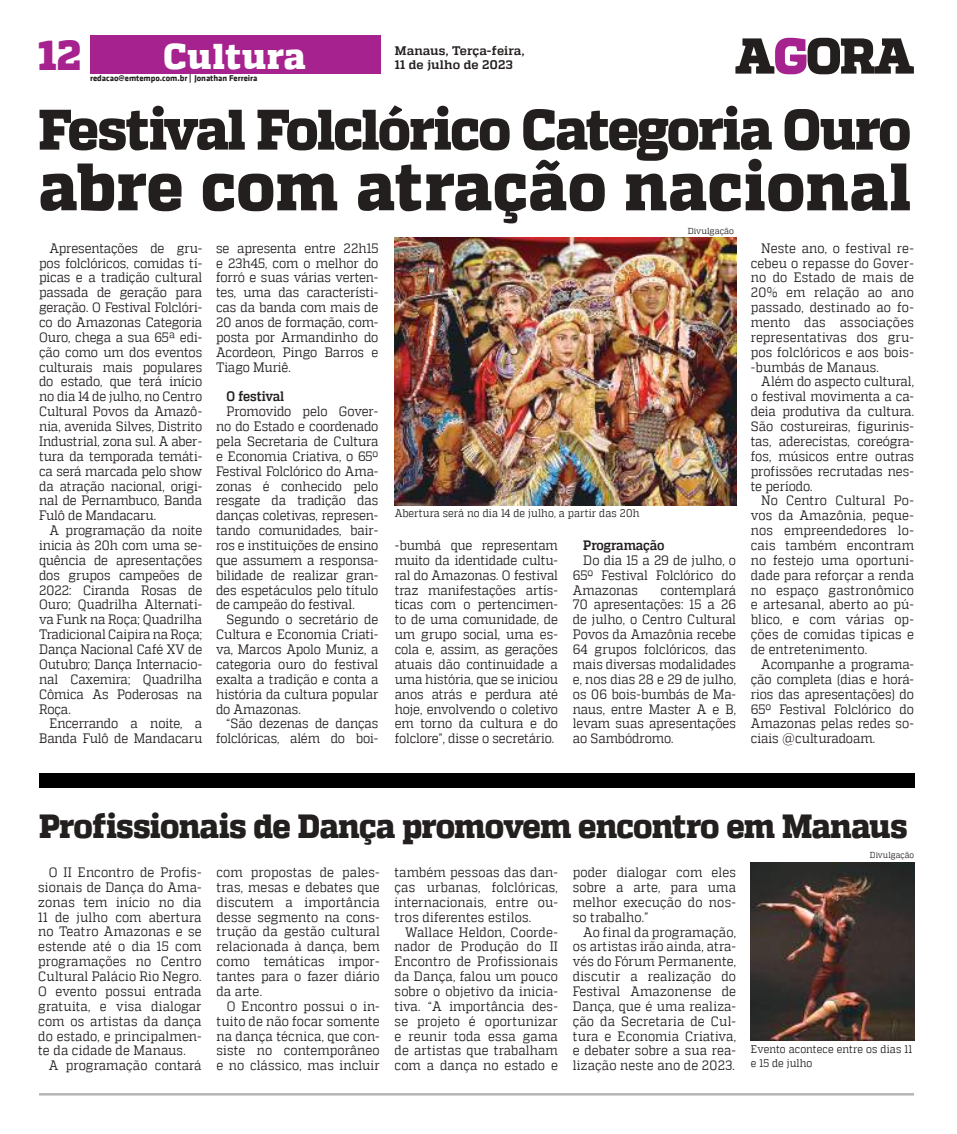
<style>
.page{position:relative;width:957px;height:1134px;background:#fff}
.page>*{position:absolute;margin:0;border:0;box-sizing:border-box;transform-origin:0 0}
.t1{font:800 66.88px "MW Quadon";letter-spacing:.005em;color:#241f1f;scale:.94 1}
.t2{font:800 57px "MW Quadon";letter-spacing:-.04em;color:#241f1f;scale:.94 1}
.t3{font:800 41.75px "MW Quadon";color:#a6228e}
.t4{font:800 35.75px "MW Quadon";letter-spacing:.015em;color:#fff}
.t5{font:800 33.5px "MW Quadon";letter-spacing:-.025em;color:#241f1f;scale:.94 1}
.t6{font:13.62px/14.9px "MW Quadon";color:#241f1f;text-align:justify;scale:.9 1}
.t7{font:700 13.62px "MW Quadon";letter-spacing:-.015em;color:#241f1f;scale:.9 1}
.t8{font:700 12.38px "MW Quadon";letter-spacing:.01em;color:#241f1f}
.t9{font:11.12px/13.4px "MW Quadon";letter-spacing:.015em;color:#241f1f;scale:.9 1}
.t10{font:700 8.62px "MW Klavika Bd";color:#241f1f}
.t11{font:8.62px "MW Quadon";letter-spacing:.01em;color:#241f1f;scale:.95 1}
.t12{font:8.62px "MW Quadon";letter-spacing:.01em;color:#241f1f;scale:.9 1}
</style>
<div class="page">
<hr style="left:39px;top:1093px;width:875px;height:2px;background:#b5b5b6">
<div style="left:39px;top:773px;width:875px;height:15px;background:#000"></div>
<svg style="left:735px;top:38px;width:179px;height:36px"></svg>
<div style="left:90px;top:35px;width:290px;height:39px;background:#a6228e"></div>
<img style="left:751px;top:862px;width:163px;height:178px">
<img style="left:395px;top:238px;width:341px;height:267px">
<h3 class="t3" style="left:38px;top:30px;width:45px">12</h3>
<h3 class="t4" style="left:163px;top:36px;width:144px">Cultura</h3>
<p class="t10" style="left:90px;top:72px;width:169px">redacao@emtempo.com.br | Jonathan Ferreira</p>
<p class="t8" style="left:395px;top:43px;width:131px">Manaus, Terça-feira,</p>
<p class="t8" style="left:395px;top:58px;width:119px">11 de julho de 2023</p>
<h2 class="t2" style="left:38px;top:96px;width:930px">Festival Folclórico Categoria Ouro</h2>
<h1 class="t1" style="left:38px;top:148px;width:930px">abre com atração nacional</h1>
<p class="t11" style="left:688px;top:226px;width:50px">Divulgação</p>
<p class="t6" style="left:39px;top:240px;width:183px;text-indent:10px">Apresentações de gru&shy;pos folclóricos, comidas tí&shy;picas e a tradição cultural passada de geração para geração. O Festival Folclóri&shy;co do Amazonas Categoria Ouro, chega a sua 65ª edi&shy;ção como um dos eventos culturais mais populares do estado, que terá início no dia 14 de julho, no Centro Cultural Povos da Amazô&shy;nia, avenida Silves, Distrito Industrial, zona sul. A aber&shy;tura da temporada temáti&shy;ca será marcada pelo show da atração nacional, origi&shy;nal de Pernambuco, Banda Fulô de Mandacaru.</p>
<p class="t6" style="left:39px;top:523px;width:183px;text-indent:10px">A programação da noite inicia às 20h com uma se&shy;quência de apresentações dos grupos campeões de 2022: Ciranda Rosas de Ouro; Quadrilha Alternati&shy;va Funk na Roça; Quadrilha Tradicional Caipira na Roça; Dança Nacional Café XV de Outubro; Dança Internacio&shy;nal Caxemira; Quadrilha Cômica As Poderosas na Roça.</p>
<p class="t6" style="left:39px;top:716px;width:183px;text-align:right">Encerrando a noite, a<br>Banda Fulô de Mandacaru</p>
<p class="t6" style="left:216px;top:240px;width:182px">se apresenta entre 22h15 e 23h45, com o melhor do forró e suas várias verten&shy;tes, uma das característi&shy;cas da banda com mais de 20 anos de formação, com&shy;posta por Armandinho do Acordeon, Pingo Barros e Tiago Muriê.</p>
<p class="t7" style="left:227px;top:389px;width:65px">O festival</p>
<p class="t6" style="left:216px;top:404px;width:182px;text-indent:10px">Promovido pelo Gover&shy;no do Estado e coordenado pela Secretaria de Cultura e Economia Criativa, o 65º Festival Folclórico do Ama&shy;zonas é conhecido pelo resgate da tradição das danças coletivas, represen&shy;tando comunidades, bair&shy;ros e instituições de ensino que assumem a responsa&shy;bilidade de realizar gran&shy;des espetáculos pelo título de campeão do festival.</p>
<p class="t6" style="left:216px;top:612px;width:182px;text-indent:10px">Segundo o secretário de Cultura e Economia Criati&shy;va, Marcos Apolo Muniz, a categoria ouro do festival exalta a tradição e conta a história da cultura popular do Amazonas.</p>
<p class="t6" style="left:216px;top:716px;width:182px;text-align:right">“São dezenas de danças folclóricas, além do boi-</p>
<p class="t9" style="left:395px;top:507px;width:273px">Abertura será no dia 14 de julho, a partir das 20h</p>
<p class="t6" style="left:395px;top:538px;width:183px">-bumbá que representam muito da identidade cultu&shy;ral do Amazonas. O festival traz manifestações artís&shy;ticas com o pertencimen&shy;to de uma comunidade, de um grupo social, uma es&shy;cola e, assim, as gerações atuais dão continuidade a uma história, que se iniciou anos atrás e perdura até hoje, envolvendo o coletivo em torno da cultura e do folclore”, disse o secretário.</p>
<p class="t7" style="left:583px;top:537px;width:92px">Programação</p>
<p class="t6" style="left:573px;top:553px;width:183px;text-indent:10px">Do dia 15 a 29 de julho, o 65º Festival Folclórico do Amazonas</p>
<p class="t6" style="left:573px;top:582px;width:183px;text-indent:88px">contemplará 70 apresentações: 15 a 26 de julho, o Centro Cultural Povos da Amazônia recebe 64 grupos folclóricos, das mais diversas modalidades e, nos dias 28 e 29 de julho, os 06 bois-bumbás de Ma&shy;naus, entre Master A e B, levam suas apresentações ao Sambódromo.</p>
<p class="t6" style="left:751px;top:240px;width:183px;text-indent:10px">Neste ano, o festival re&shy;cebeu o repasse do Gover&shy;no do Estado de mais de 20% em relação ao ano passado, destinado ao fo&shy;mento das associações representativas dos gru&shy;pos folclóricos e aos bois--bumbás de Manaus.</p>
<p class="t6" style="left:751px;top:374px;width:183px;text-indent:10px">Além do aspecto cultural, o festival movimenta a ca&shy;deia produtiva da cultura.<br>São costureiras, figurinis&shy;tas, aderecistas, coreógra&shy;fos, músicos entre outras profissões recrutadas nes&shy;te período.</p>
<p class="t6" style="left:751px;top:493px;width:183px;text-indent:10px">No Centro Cultural Po&shy;vos da Amazônia, peque&shy;nos empreendedores lo&shy;cais também encontram no festejo uma oportuni&shy;dade para reforçar a renda no espaço gastronômico e artesanal, aberto ao pú&shy;blico, e com várias op&shy;ções de comidas típicas e de entretenimento.</p>
<p class="t6" style="left:751px;top:657px;width:183px;text-indent:10px">Acompanhe a programa&shy;ção completa (dias e horá&shy;rios das apresentações) do 65º Festival Folclórico do Amazonas pelas redes so&shy;ciais @culturadoam.</p>
<h3 class="t5" style="left:39px;top:807px;width:925px">Profissionais de Dança promovem encontro em Manaus</h3>
<p class="t6" style="left:38px;top:865px;width:183px;text-indent:10px">O II Encontro de Profis&shy;sionais de Dança do Ama&shy;zonas tem início no dia 11 de julho com abertura no Teatro Amazonas e se estende até o dia 15 com programações no Centro Cultural Palácio Rio Negro.<br>O evento possui entrada gratuita, e visa dialogar com os artistas da dança do estado, e principalmen&shy;te da cidade de Manaus.</p>
<p class="t6" style="left:49px;top:1058px;width:171px">A programação contará</p>
<p class="t6" style="left:216px;top:865px;width:183px">com propostas de pales&shy;tras, mesas e debates que discutem a importância desse segmento na cons&shy;trução da gestão cultural relacionada à dança, bem como temáticas impor&shy;tantes para o fazer diário da arte.</p>
<p class="t6" style="left:216px;top:998px;width:183px;text-indent:10px">O Encontro possui o in&shy;tuito de não focar somente na dança técnica, que con&shy;siste no contemporâneo e no clássico, mas incluir</p>
<p class="t6" style="left:394px;top:865px;width:183px">também pessoas das dan&shy;ças urbanas, folclóricas, internacionais, entre ou&shy;tros diferentes estilos.</p>
<p class="t6" style="left:394px;top:924px;width:183px;text-indent:10px">Wallace Heldon, Coorde&shy;nador de Produção do II Encontro de Profissionais da Dança, falou um pouco sobre o objetivo da inicia&shy;tiva. “A importância des&shy;se projeto é oportunizar e reunir toda essa gama de artistas que trabalham com a dança no estado e</p>
<p class="t6" style="left:573px;top:865px;width:183px">poder dialogar com eles sobre a arte, para uma melhor execução do nos&shy;so trabalho.”</p>
<p class="t6" style="left:573px;top:924px;width:183px;text-indent:10px">Ao final da programação, os artistas irão ainda, atra&shy;vés do Fórum Permanente, discutir a realização do Festival Amazonense de Dança, que é uma realiza&shy;ção da Secretaria de Cul&shy;tura e Economia Criativa, e debater sobre a sua rea&shy;lização neste ano de 2023.</p>
<p class="t12" style="left:870px;top:850px;width:51px">Divulgação</p>
<p class="t9" style="left:751px;top:1042px;width:181px">Evento acontece entre os dias 11 e 15 de julho</p>
</div>
